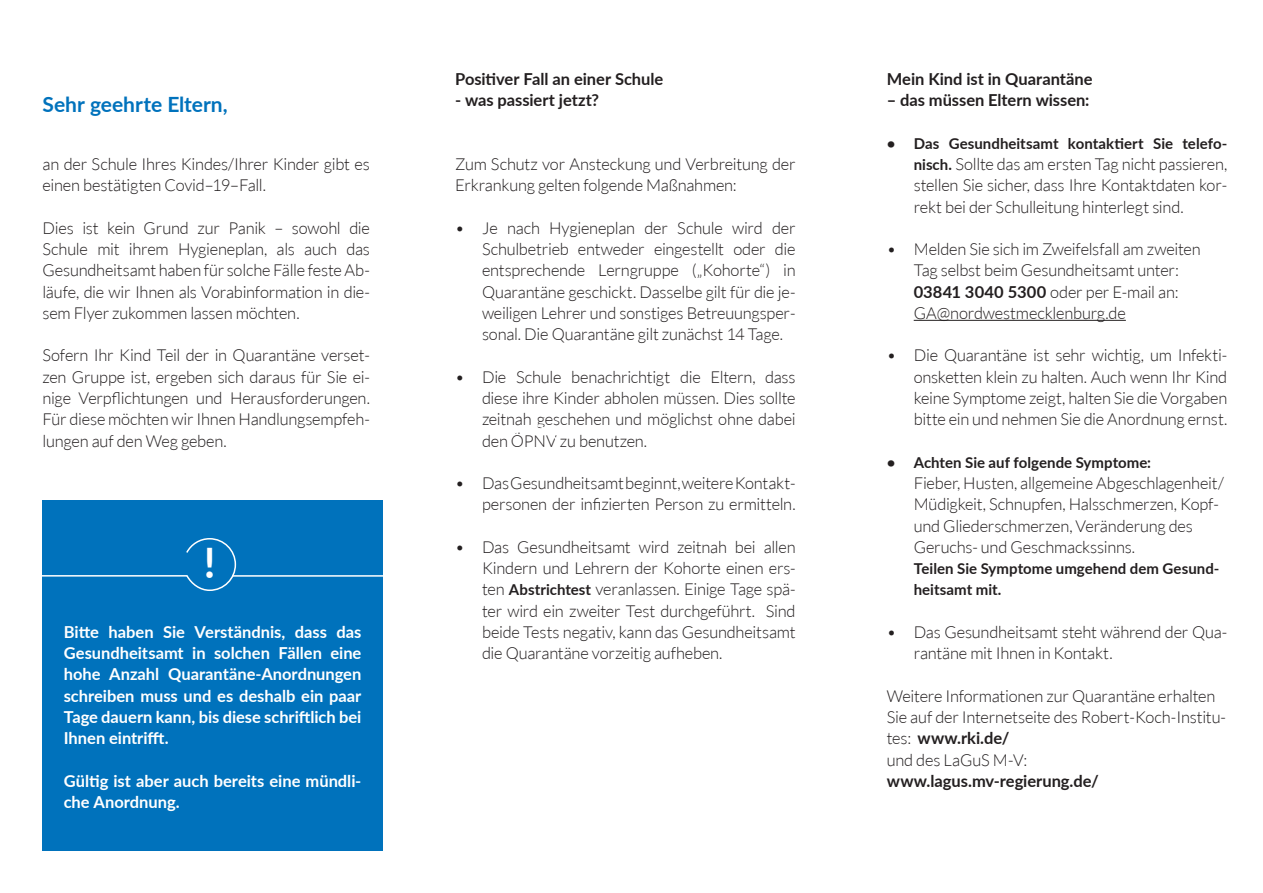
<style>
.page{position:relative;width:1263px;height:893px;background:#fff}
.page>*{position:absolute;margin:0;border:0;box-sizing:border-box;transform-origin:0 0}
.t1{font:700 42px "Lato";color:#fff}
.SF_2_-_19_6_pt___28{font:700 21px "Lato";color:#0072bc}
.SF_1_-_9_8_pt___14_1{font:300 16.5px/21.3px "Lato";letter-spacing:-.015em;color:#231f20;text-align:justify}
.SF_1_-_9_8_pt___14_1-2{font:700 16.5px/21.3px "Lato";color:#fff;text-align:justify}
.SF_1_-_9_8_pt___14_1-3{font:700 16.5px "Lato";color:#231f20}
.t2{font:700 15px/21.3px "Lato";color:#231f20}
.s1{font-weight:700;font-size:15px}
.s2{font-weight:700}
</style>
<div class="page">
<hr style="left:914px;top:320px;width:212px;height:1px;background:#231f20">
<div style="left:43px;top:500px;width:340px;height:350px;background:#0072bc"></div>
<svg style="left:42px;top:537px;width:195px;height:55px"></svg>
<hr style="left:232px;top:575px;width:157px;height:2px;background:#fff">
<p class="SF_2_-_19_6_pt___28" style="left:43px;top:88px;width:187px">Sehr geehrte Eltern,</p>
<p class="SF_1_-_9_8_pt___14_1" style="left:43px;top:154px;width:329px">an der Schule Ihres Kindes/Ihrer Kinder gibt es einen bestätigten Covid–19–Fall.</p>
<p class="SF_1_-_9_8_pt___14_1" style="left:43px;top:217px;width:329px">Dies ist kein Grund zur Panik – sowohl die Schule mit ihrem Hygieneplan, als auch das Gesundheitsamt haben für solche Fälle feste Ab&shy;läufe, die wir Ihnen als Vorabinformation in die&shy;sem Flyer zukommen lassen möchten.</p>
<p class="SF_1_-_9_8_pt___14_1" style="left:43px;top:345px;width:329px">Sofern Ihr Kind Teil der in Quarantäne verset&shy;zen Gruppe ist, ergeben sich daraus für Sie ei&shy;nige Verpflichtungen und Herausforderungen.<br>Für diese möchten wir Ihnen Handlungsempfeh&shy;lungen auf den Weg geben.</p>
<p class="t1" style="left:204px;top:532px;width:13px">!</p>
<p class="SF_1_-_9_8_pt___14_1-2" style="left:64px;top:621px;width:299px">Bitte haben Sie Verständnis, dass das Gesundheitsamt in solchen Fällen eine hohe Anzahl Quarantäne-Anordnungen schreiben muss und es deshalb ein paar Tage dauern kann, bis diese schriftlich bei Ihnen eintrifft.</p>
<p class="SF_1_-_9_8_pt___14_1-2" style="left:64px;top:769px;width:299px">Gültig ist aber auch bereits eine mündli&shy;che Anordnung.</p>
<p class="SF_1_-_9_8_pt___14_1-3" style="left:455px;top:67px;width:210px">Positiver Fall an einer Schule</p>
<p class="SF_1_-_9_8_pt___14_1-3" style="left:455px;top:88px;width:146px">- was passiert jetzt?</p>
<p class="SF_1_-_9_8_pt___14_1" style="left:455px;top:154px;width:342px">Zum Schutz vor Ansteckung und Verbreitung der<br>Erkrankung gelten folgende Maßnahmen:</p>
<p class="SF_1_-_9_8_pt___14_1" style="left:482px;top:217px;width:315px;text-indent:-27px">• Je nach Hygieneplan der Schule wird der Schulbetrieb entweder eingestellt oder die entsprechende Lerngruppe („Kohorte“) in Quarantäne geschickt. Dasselbe gilt für die je&shy;weiligen Lehrer und sonstiges Betreuungsper&shy;sonal. Die Quarantäne gilt zunächst 14 Tage.</p>
<p class="SF_1_-_9_8_pt___14_1" style="left:482px;top:366px;width:315px;text-indent:-27px">• Die Schule benachrichtigt die Eltern, dass diese ihre Kinder abholen müssen. Dies sollte zeitnah geschehen und möglichst ohne dabei den ÖPNV zu benutzen.</p>
<p class="SF_1_-_9_8_pt___14_1" style="left:455px;top:473px;width:342px;text-align:right">• Das Gesundheitsamt beginnt, weitere Kontakt&shy;personen der infizierten Person zu ermitteln.</p>
<p class="SF_1_-_9_8_pt___14_1" style="left:482px;top:536px;width:315px;text-indent:-27px">• Das Gesundheitsamt wird zeitnah bei allen Kindern und Lehrern der Kohorte einen ers&shy;ten <span class="s1">Abstrichtest</span> veranlassen. Einige Tage spä&shy;ter wird ein zweiter Test durchgeführt. Sind beide Tests negativ, kann das Gesundheitsamt die Quarantäne vorzeitig aufheben.</p>
<p class="SF_1_-_9_8_pt___14_1-3" style="left:887px;top:67px;width:207px">Mein Kind ist in Quarantäne</p>
<p class="SF_1_-_9_8_pt___14_1-3" style="left:887px;top:88px;width:204px">– das müssen Eltern wissen:</p>
<p class="t2" style="left:887px;top:132px;width:342px">• Das Gesundheitsamt kontaktiert Sie telefo-</p>
<p class="SF_1_-_9_8_pt___14_1" style="left:914px;top:154px;width:315px"><span class="s1">nisch.</span> Sollte das am ersten Tag nicht passieren, stellen Sie sicher, dass Ihre Kontaktdaten kor&shy;rekt bei der Schulleitung hinterlegt sind.</p>
<p class="SF_1_-_9_8_pt___14_1" style="left:914px;top:239px;width:288px;text-align:left;text-indent:-27px">• Melden Sie sich im Zweifelsfall am zweiten Tag selbst beim Gesundheitsamt unter:<br><span class="s2">03841 3040 5300</span> oder per E-mail an:<br>GA@nordwestmecklenburg.de</p>
<p class="SF_1_-_9_8_pt___14_1" style="left:914px;top:345px;width:315px;text-indent:-27px">• Die Quarantäne ist sehr wichtig, um Infekti&shy;onsketten klein zu halten. Auch wenn Ihr Kind keine Symptome zeigt, halten Sie die Vorgaben bitte ein und nehmen Sie die Anordnung ernst.</p>
<p class="t2" style="left:887px;top:451px;width:266px">• Achten Sie auf folgende Symptome:</p>
<p class="SF_1_-_9_8_pt___14_1" style="left:914px;top:473px;width:312px;text-align:left">Fieber, Husten, allgemeine Abgeschlagenheit/ Müdigkeit, Schnupfen, Halsschmerzen, Kopf&shy;und Gliederschmerzen, Veränderung des Geruchs- und Geschmackssinns.</p>
<p class="t2" style="left:914px;top:557px;width:307px">Teilen Sie Symptome umgehend dem Gesund&shy;heitsamt mit.</p>
<p class="SF_1_-_9_8_pt___14_1" style="left:914px;top:621px;width:315px;text-indent:-27px">• Das Gesundheitsamt steht während der Qua&shy;rantäne mit Ihnen in Kontakt.</p>
<p class="SF_1_-_9_8_pt___14_1" style="left:887px;top:685px;width:341px;text-align:left">Weitere Informationen zur Quarantäne erhalten Sie auf der Internetseite des Robert-Koch-Institu&shy;tes: <span class="s2">www.rki.de/<br></span>und des LaGuS M-V: <span class="s2">www.lagus.mv-regierung.de/</span></p>
</div>
